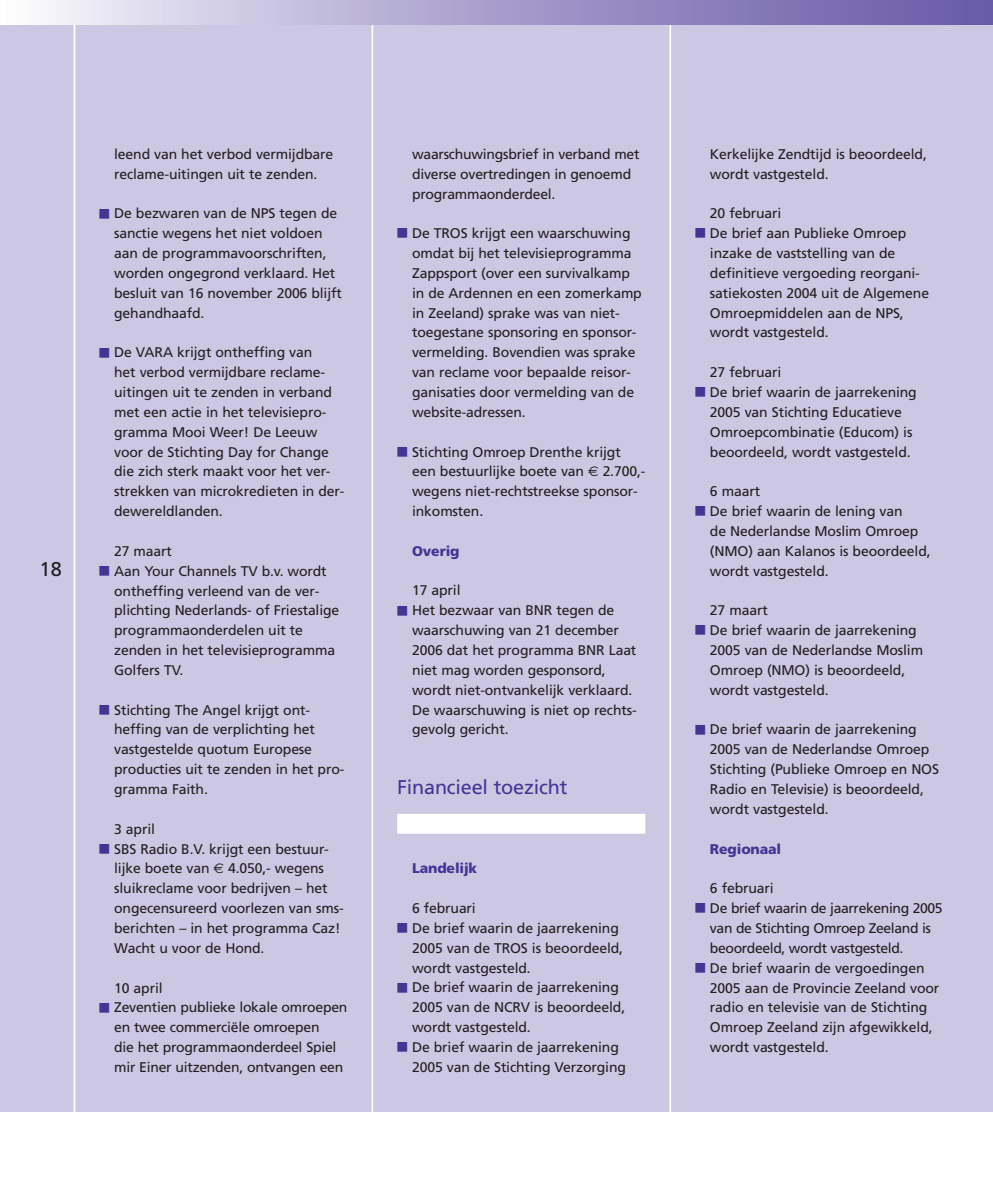
<style>
.page{position:relative;width:993px;height:1191px;background:#fff}
.page>*{position:absolute;margin:0;border:0;box-sizing:border-box;transform-origin:0 0}
.t1{font:19.78px "Frutiger";letter-spacing:-.01em;color:#443595}
.t2{font:19.78px "Frutiger";color:#231f20}
.t3{font:14px/19.8px "Frutiger";letter-spacing:-.01em;color:#231f20}
.t4{font:14px/19.8px "Frutiger";letter-spacing:-.03em;color:#231f20}
.t5{font:900 14px "Frutiger";letter-spacing:-.01em;color:#443595}
.s1{color:#443595}
.s2{font-family:"Euro Sans"}
</style>
<div class="page">
<div style="left:0;top:20px;width:992px;height:1091px;background:#ccc7e2"></div>
<hr style="left:74px;top:25px;width:1px;height:1116px;background:#fff">
<hr style="left:371px;top:25px;width:2px;height:1116px;background:#fff">
<hr style="left:669px;top:25px;width:2px;height:1116px;background:#fff">
<div style="left:0;top:0;width:992px;height:25px;background:linear-gradient(to right,#f5f4fa,#6152a3)"></div>
<div style="left:397px;top:814px;width:248px;height:19px;background:#fff"></div>
<h1 class="t2" style="left:40px;top:561px;width:24px">18</h1>
<p class="t3" style="left:114px;top:145px;width:220px">leend van het verbod vermijdbare reclame-uitingen uit te zenden.</p>
<p class="t3" style="left:114px;top:205px;width:229px;text-indent:-15px"><span class="s1">■</span> De bezwaren van de NPS tegen de sanctie wegens het niet voldoen aan de programmavoorschriften, worden ongegrond verklaard. Het besluit van 16 november 2006 blijft gehandhaafd.</p>
<p class="t3" style="left:114px;top:343px;width:231px;text-indent:-15px"><span class="s1">■</span> De VARA krijgt ontheffing van<br>het verbod vermijdbare reclame&shy;uitingen uit te zenden in verband met een actie in het televisiepro&shy;gramma Mooi Weer! De Leeuw voor de Stichting Day for Change die zich sterk maakt voor het ver&shy;strekken van microkredieten in der&shy;dewereldlanden.</p>
<p class="t3" style="left:114px;top:542px;width:59px">27 maart</p>
<p class="t3" style="left:114px;top:562px;width:226px;text-indent:-15px"><span class="s1">■</span> Aan Your Channels TV b.v. wordt ontheffing verleend van de ver&shy;plichting Nederlands- of Friestalige programmaonderdelen uit te zenden in het televisieprogramma<br>Golfers TV.</p>
<p class="t3" style="left:114px;top:701px;width:232px;text-indent:-15px"><span class="s1">■</span> Stichting The Angel krijgt ont&shy;heffing van de verplichting het vastgestelde quotum Europese producties uit te zenden in het pro&shy;gramma Faith.</p>
<p class="t3" style="left:114px;top:820px;width:42px">3 april</p>
<p class="t3" style="left:114px;top:840px;width:231px;text-indent:-15px"><span class="s1">■</span> SBS Radio B.V. krijgt een bestuur&shy;lijke boete van <span class="s2">€</span> 4.050,- wegens sluikreclame voor bedrijven – het ongecensureerd voorlezen van sms&shy;berichten – in het programma Caz!<br>Wacht u voor de Hond.</p>
<p class="t3" style="left:114px;top:978px;width:50px">10 april</p>
<p class="t3" style="left:114px;top:998px;width:235px;text-indent:-15px"><span class="s1">■</span> Zeventien publieke lokale omroepen en twee commerciële omroepen<br>die het programmaonderdeel Spiel mir Einer uitzenden, ontvangen een</p>
<p class="t3" style="left:412px;top:145px;width:229px">waarschuwingsbrief in verband met diverse overtredingen in genoemd programmaonderdeel.</p>
<p class="t3" style="left:412px;top:224px;width:231px;text-indent:-15px"><span class="s1">■</span> De TROS krijgt een waarschuwing omdat bij het televisieprogramma<br>Zappsport (over een survivalkamp in de Ardennen en een zomerkamp in Zeeland) sprake was van niet&shy;toegestane sponsoring en sponsor&shy;vermelding. Bovendien was sprake van reclame voor bepaalde reisor&shy;ganisaties door vermelding van de website-adressen.</p>
<p class="t3" style="left:412px;top:443px;width:235px;text-indent:-15px"><span class="s1">■</span> Stichting Omroep Drenthe krijgt een bestuurlijke boete van <span class="s2">€</span> 2.700,- wegens niet-rechtstreekse sponsor&shy;inkomsten.</p>
<p class="t5" style="left:412px;top:545px;width:49px">Overig</p>
<p class="t3" style="left:412px;top:582px;width:50px">17 april</p>
<p class="t3" style="left:412px;top:601px;width:226px;text-indent:-15px"><span class="s1">■</span> Het bezwaar van BNR tegen de waarschuwing van 21 december<br>2006 dat het programma BNR Laat niet mag worden gesponsord, wordt niet-ontvankelijk verklaard.<br>De waarschuwing is niet op rechts&shy;gevolg gericht.</p>
<h1 class="t1" style="left:397px;top:779px;width:172px">Financieel toezicht</h1>
<p class="t5" style="left:412px;top:863px;width:67px">Landelijk</p>
<p class="t3" style="left:412px;top:899px;width:65px">6 februari</p>
<p class="t3" style="left:412px;top:919px;width:212px;text-indent:-15px"><span class="s1">■</span> De brief waarin de jaarrekening<br>2005 van de TROS is beoordeeld, wordt vastgesteld.</p>
<p class="t3" style="left:412px;top:978px;width:215px;text-indent:-15px"><span class="s1">■</span> De brief waarin de jaarrekening<br>2005 van de NCRV is beoordeeld, wordt vastgesteld.</p>
<p class="t3" style="left:412px;top:1038px;width:215px;text-indent:-15px"><span class="s1">■</span> De brief waarin de jaarrekening<br>2005 van de Stichting Verzorging</p>
<p class="t3" style="left:709px;top:145px;width:218px">Kerkelijke Zendtijd is beoordeeld, wordt vastgesteld.</p>
<p class="t3" style="left:709px;top:205px;width:73px">20 februari</p>
<p class="t3" style="left:709px;top:224px;width:220px;text-indent:-15px"><span class="s1">■</span> De brief aan Publieke Omroep inzake de vaststelling van de definitieve vergoeding reorgani&shy;satiekosten 2004 uit de Algemene<br>Omroepmiddelen aan de NPS, wordt vastgesteld.</p>
<p class="t3" style="left:709px;top:363px;width:73px">27 februari</p>
<p class="t3" style="left:709px;top:383px;width:208px;text-indent:-15px"><span class="s1">■</span> De brief waarin de jaarrekening<br>2005 van Stichting Educatieve<br>Omroepcombinatie (Educom) is beoordeeld, wordt vastgesteld.</p>
<p class="t3" style="left:709px;top:482px;width:52px">6 maart</p>
<p class="t3" style="left:709px;top:502px;width:222px;text-indent:-15px"><span class="s1">■</span> De brief waarin de lening van<br>de Nederlandse Moslim Omroep (NMO) aan Kalanos is beoordeeld, wordt vastgesteld.</p>
<p class="t3" style="left:709px;top:601px;width:59px">27 maart</p>
<p class="t3" style="left:709px;top:621px;width:215px;text-indent:-15px"><span class="s1">■</span> De brief waarin de jaarrekening<br>2005 van de Nederlandse Moslim<br>Omroep (NMO) is beoordeeld, wordt vastgesteld.</p>
<p class="t3" style="left:709px;top:721px;width:230px;text-indent:-15px"><span class="s1">■</span> De brief waarin de jaarrekening<br>2005 van de Nederlandse Omroep<br>Stichting (Publieke Omroep en NOS<br>Radio en Televisie) is beoordeeld, wordt vastgesteld.</p>
<p class="t5" style="left:709px;top:843px;width:73px">Regionaal</p>
<p class="t3" style="left:709px;top:879px;width:65px">6 februari</p>
<p class="t4" style="left:709px;top:899px;width:234px;text-indent:-15px"><span class="s1">■</span> De brief waarin de jaarrekening 2005 van de Stichting Omroep Zeeland is beoordeeld, wordt vastgesteld.</p>
<p class="t3" style="left:709px;top:959px;width:231px;text-indent:-15px"><span class="s1">■</span> De brief waarin de vergoedingen<br>2005 aan de Provincie Zeeland voor radio en televisie van de Stichting<br>Omroep Zeeland zijn afgewikkeld, wordt vastgesteld.</p>
</div>
